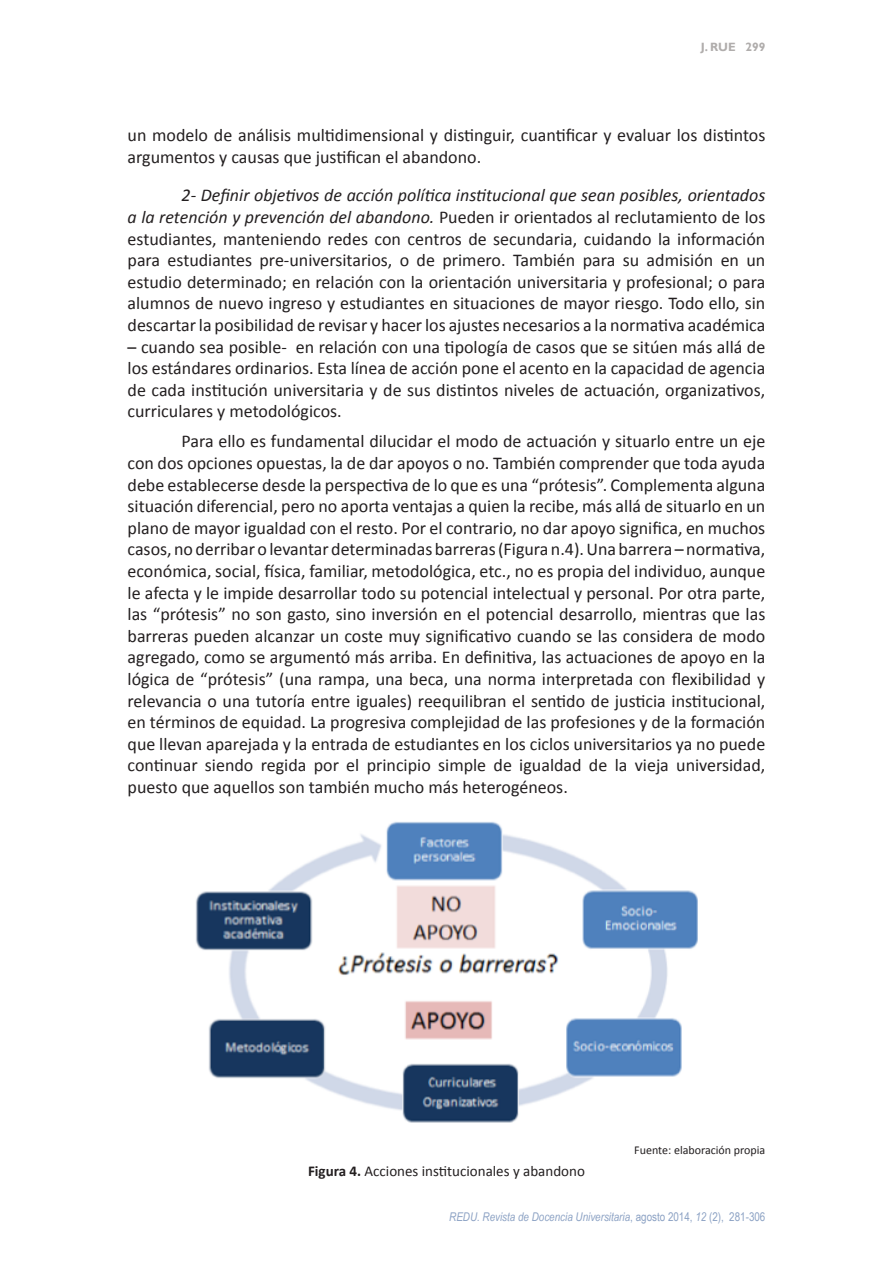
<style>
.page{position:relative;width:893px;height:1263px;background:#fff}
.page>*{position:absolute;margin:0;border:0;box-sizing:border-box;transform-origin:0 0}
.t1{font:18px/21.6px "Calibri";color:#231f20;text-align:justify}
.t2{font:15px "Calibri";color:#231f20}
.t3{font:italic 12px "Arial Narrow";color:#8ca2c4}
.t4{font:12px "Calibri";color:#231f20}
.t5{font:700 12px "Gill Sans";color:#b0adac}
.s1{font-style:italic}
.s2{font-weight:700}
.s3{font-style:normal}
</style>
<div class="page">
<img style="left:196px;top:821px;width:502px;height:302px">
<p class="t5" style="left:701px;top:40px;width:66px">J. RÚE 299</p>
<p class="t1" style="left:128px;top:124px;width:639px">un modelo de análisis multidimensional y distinguir, cuantificar y evaluar los distintos argumentos y causas que justifican el abandono.</p>
<p class="t1" style="left:128px;top:185px;width:639px;text-indent:54px"><span class="s1">2- Definir objetivos de acción política institucional que sean posibles, orientados a la retención y prevención del abandono.</span> Pueden ir orientados al reclutamiento de los estudiantes, manteniendo redes con centros de secundaria, cuidando la información para estudiantes pre-universitarios, o de primero. También para su admisión en un estudio determinado; en relación con la orientación universitaria y profesional; o para alumnos de nuevo ingreso y estudiantes en situaciones de mayor riesgo. Todo ello, sin descartar la posibilidad de revisar y hacer los ajustes necesarios a la normativa académica</p>
<p class="t1" style="left:128px;top:336px;width:639px">– cuando sea posible- en relación con una tipología de casos que se sitúen más allá de los estándares ordinarios. Esta línea de acción pone el acento en la capacidad de agencia de cada institución universitaria y de sus distintos niveles de actuación, organizativos, curriculares y metodológicos.</p>
<p class="t1" style="left:128px;top:431px;width:639px;text-indent:54px">Para ello es fundamental dilucidar el modo de actuación y situarlo entre un eje con dos opciones opuestas, la de dar apoyos o no. También comprender que toda ayuda debe establecerse desde la perspectiva de lo que es una “prótesis”. Complementa alguna situación diferencial, pero no aporta ventajas a quien la recibe, más allá de situarlo en un plano de mayor igualdad con el resto. Por el contrario, no dar apoyo significa, en muchos casos, no derribar o levantar determinadas barreras (Figura n.4). Una barrera – normativa, económica, social, física, familiar, metodológica, etc., no es propia del individuo, aunque le afecta y le impide desarrollar todo su potencial intelectual y personal. Por otra parte, las “prótesis” no son gasto, sino inversión en el potencial desarrollo, mientras que las barreras pueden alcanzar un coste muy significativo cuando se las considera de modo agregado, como se argumentó más arriba. En definitiva, las actuaciones de apoyo en la lógica de “prótesis” (una rampa, una beca, una norma interpretada con flexibilidad y relevancia o una tutoría entre iguales) reequilibran el sentido de justicia institucional, en términos de equidad. La progresiva complejidad de las profesiones y de la formación que llevan aparejada y la entrada de estudiantes en los ciclos universitarios ya no puede continuar siendo regida por el principio simple de igualdad de la vieja universidad, puesto que aquellos son también mucho más heterogéneos.</p>
<p class="t2" style="left:308px;top:1162px;width:278px"><span class="s2">Figura 4.</span> Acciones institucionales y abandono</p>
<p class="t4" style="left:634px;top:1142px;width:133px">Fuente: elaboración propia</p>
<p class="t3" style="left:449px;top:1208px;width:318px">REDU. Revista de Docencia Universitaria<span class="s3">, agosto 2014,</span> 12 <span class="s3">(2), 281-306</span></p>
</div>
